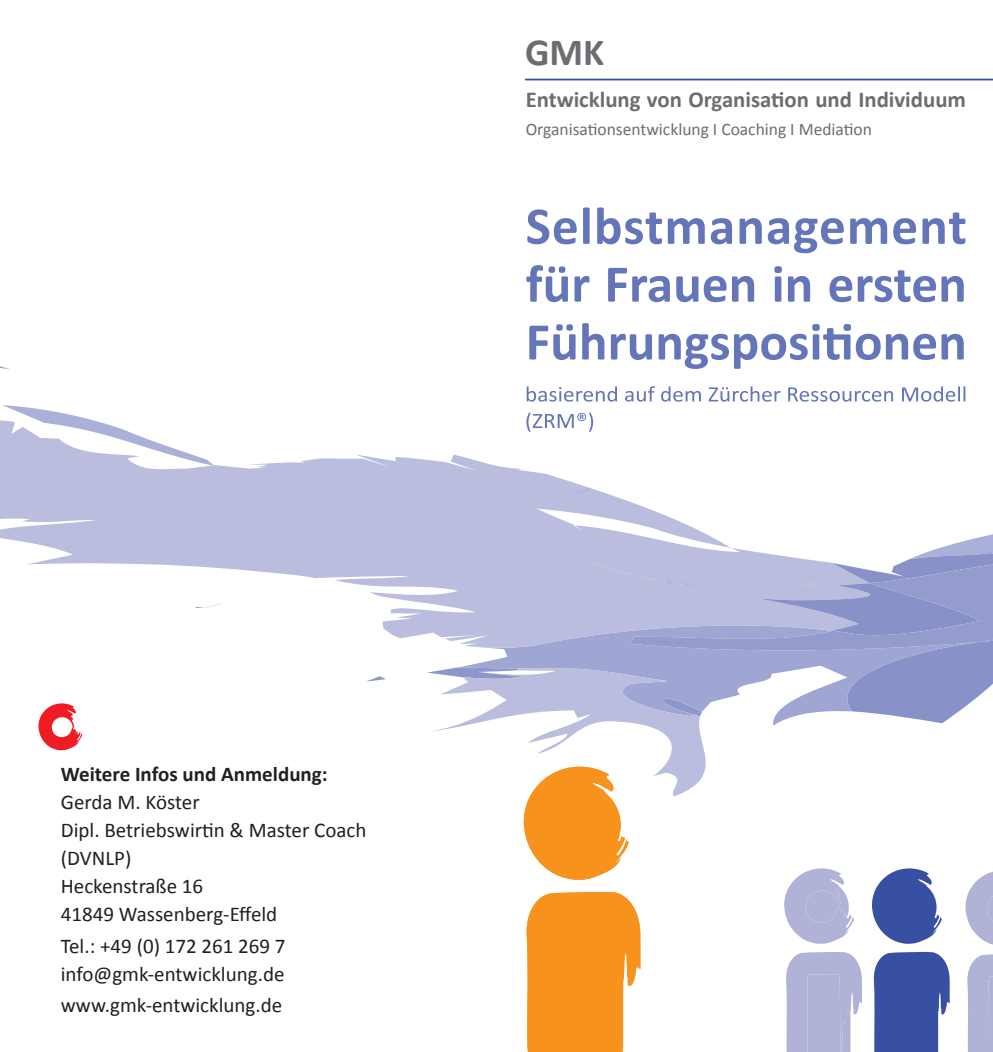
<style>
.page{position:relative;width:993px;height:1052px;background:#fff}
.page>*{position:absolute;margin:0;border:0;box-sizing:border-box;transform-origin:0 0}
.t1{font:700 38.5px "Calibri";color:#6c6d70}
.t2{font:700 22.75px "Calibri";color:#6c6d70}
.t3{font:21px/28px "Calibri";color:#231f20}
.t4{font:700 21px "Calibri";color:#231f20}
.t5{font:17.5px "Calibri";color:#6c6d70}
</style>
<div class="page">
<svg style="left:0;top:366px;width:9px;height:3px"></svg>
<svg style="left:367px;top:676px;width:19px;height:5px"></svg>
<svg style="left:0;top:420px;width:633px;height:219px;fill:#babdde"></svg>
<svg style="left:2px;top:405px;width:212px;height:61px"></svg>
<svg style="left:577px;top:480px;width:36px;height:13px"></svg>
<hr style="left:525px;top:79px;width:467px;height:1px;background:#3750a2">
<svg style="left:38px;top:703px;width:44px;height:47px"></svg>
<svg style="left:526px;top:413px;width:67px;height:19px"></svg>
<svg style="left:526px;top:386px;width:439px;height:16px"></svg>
<svg style="left:529px;top:323px;width:434px;height:46px"></svg>
<svg style="left:526px;top:265px;width:437px;height:37px"></svg>
<svg style="left:527px;top:207px;width:438px;height:46px"></svg>
<svg style="left:426px;top:503px;width:566px;height:549px"></svg>
<h1 class="t1" style="left:525px;top:27px;width:81px">GMK</h1>
<p class="t2" style="left:525px;top:84px;width:442px">Entwicklung von Organisation und Individuum</p>
<p class="t5" style="left:525px;top:118px;width:348px">Organisationsentwicklung I Coaching I Mediation</p>
<p class="t4" style="left:61px;top:761px;width:268px">Weitere Infos und Anmeldung:</p>
<p class="t3" style="left:61px;top:788px;width:307px">Gerda M. Köster<br>Dipl. Betriebswirtin &amp; Master Coach (DVNLP)<br>Heckenstraße 16<br>41849 Wassenberg-Effeld</p>
<p class="t3" style="left:61px;top:931px;width:226px">Tel.: +49 (0) 172 261 269 7 info@gmk-entwicklung.de</p>
<p class="t3" style="left:61px;top:991px;width:223px">www.gmk-entwicklung.de</p>
</div>
